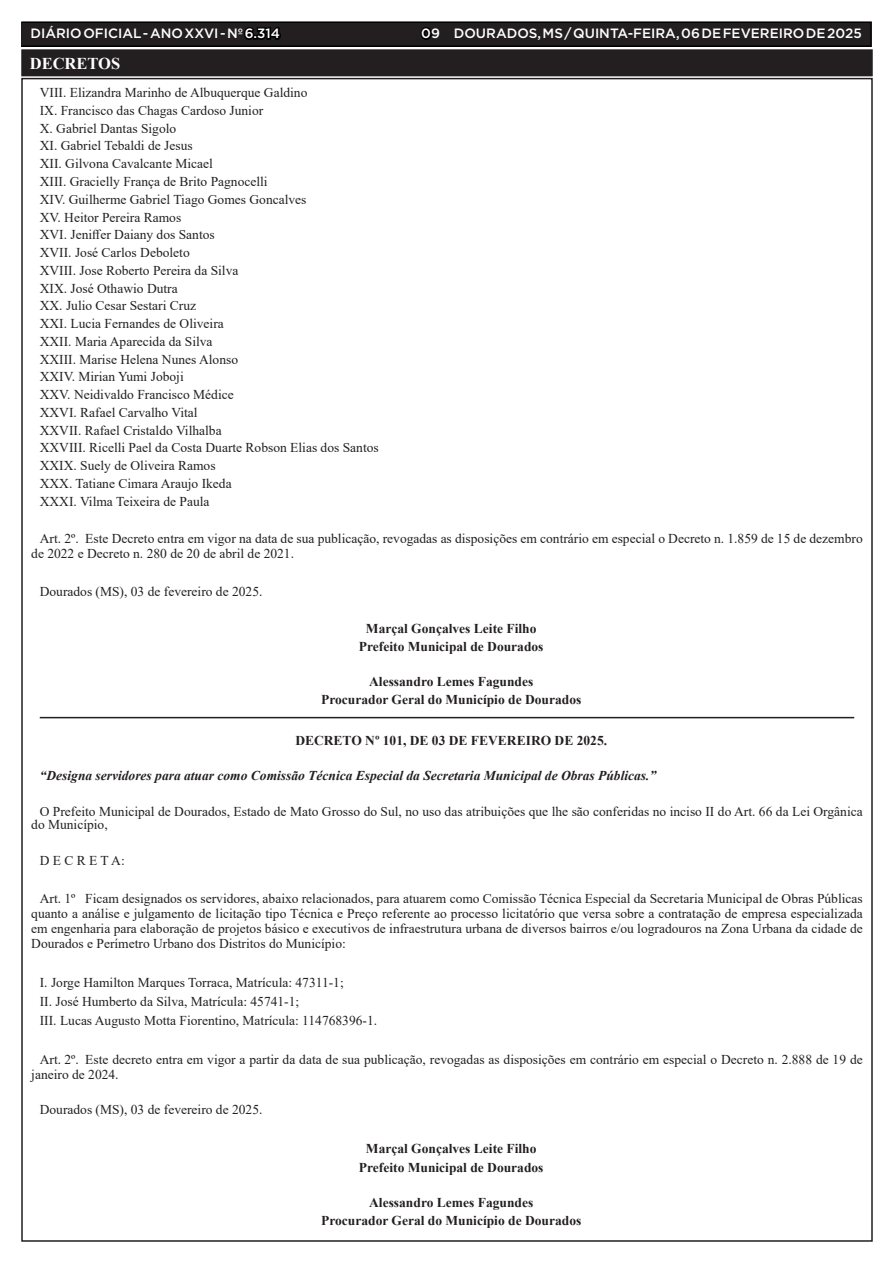
<style>
.page{position:relative;width:893px;height:1263px;background:#fff}
.page>*{position:absolute;margin:0;border:0;box-sizing:border-box;transform-origin:0 0}
.TEXTO{font:700 16.5px "Times New Roman";color:#fff}
.TEXTO-2{font:13.5px/15px "Times New Roman";color:#231f20}
.TEXTO-3{font:700 13.5px "Times New Roman";color:#231f20}
.TEXTO-4{font:italic 700 13.5px "Times New Roman";color:#231f20}
.t1{font:500 13.5px "Gotham";color:#fff}
.s1{color:#000}
</style>
<div class="page">
<div style="left:21px;top:22px;width:850px;height:24px;background:#231f20"></div>
<div style="left:21px;top:21px;width:851px;height:26px;border:2px solid #000"></div>
<hr style="left:40px;top:717px;width:814px;height:1px;background:#231f20">
<div style="left:23px;top:51px;width:848px;height:23px;background:#231f20"></div>
<div style="left:21px;top:49px;width:852px;height:27px;border:4px solid #231f20"></div>
<p class="t1" style="left:31px;top:25px;width:251px">DIÁRIO OFICIAL - ANO XXVI - Nº <span class="s1">6.314</span></p>
<p class="t1" style="left:421px;top:25px;width:442px"><span class="s1">0</span>9 DOURADOS, MS / QUINTA-FEIRA, 06 DE FEVEREIRO DE 2025</p>
<p class="TEXTO" style="left:30px;top:52px;width:92px">DECRETOS</p>
<p class="TEXTO-2" style="left:40px;top:85px;width:269px">VIII. Elizandra Marinho de Albuquerque Galdino</p>
<p class="TEXTO-2" style="left:40px;top:103px;width:225px">IX. Francisco das Chagas Cardoso Junior</p>
<p class="TEXTO-2" style="left:40px;top:120px;width:138px">X. Gabriel Dantas Sigolo</p>
<p class="TEXTO-2" style="left:40px;top:138px;width:154px">XI. Gabriel Tebaldi de Jesus</p>
<p class="TEXTO-2" style="left:40px;top:156px;width:175px">XII. Gilvona Cavalcante Micael</p>
<p class="TEXTO-2" style="left:40px;top:174px;width:229px">XIII. Gracielly França de Brito Pagnocelli</p>
<p class="TEXTO-2" style="left:40px;top:191px;width:268px">XIV. Guilherme Gabriel Tiago Gomes Goncalves</p>
<p class="TEXTO-2" style="left:40px;top:209px;width:143px">XV. Heitor Pereira Ramos</p>
<p class="TEXTO-2" style="left:40px;top:227px;width:177px">XVI. Jeniffer Daiany dos Santos</p>
<p class="TEXTO-2" style="left:40px;top:245px;width:151px">XVII. José Carlos Deboleto</p>
<p class="TEXTO-2" style="left:40px;top:262px;width:200px">XVIII. Jose Roberto Pereira da Silva</p>
<p class="TEXTO-2" style="left:40px;top:280px;width:139px">XIX. José Othawio Dutra</p>
<p class="TEXTO-2" style="left:40px;top:298px;width:158px">XX. Julio Cesar Sestari Cruz</p>
<p class="TEXTO-2" style="left:40px;top:316px;width:186px">XXI. Lucia Fernandes de Oliveira</p>
<p class="TEXTO-2" style="left:40px;top:333px;width:174px">XXII. Maria Aparecida da Silva</p>
<p class="TEXTO-2" style="left:40px;top:351px;width:200px">XXIII. Marise Helena Nunes Alonso</p>
<p class="TEXTO-2" style="left:40px;top:369px;width:146px">XXIV. Mirian Yumi Joboji</p>
<p class="TEXTO-2" style="left:40px;top:387px;width:195px">XXV. Neidivaldo Francisco Médice</p>
<p class="TEXTO-2" style="left:40px;top:404px;width:159px">XXVI. Rafael Carvalho Vital</p>
<p class="TEXTO-2" style="left:40px;top:422px;width:183px">XXVII. Rafael Cristaldo Vilhalba</p>
<p class="TEXTO-2" style="left:40px;top:440px;width:340px">XXVIII. Ricelli Pael da Costa Duarte Robson Elias dos Santos</p>
<p class="TEXTO-2" style="left:40px;top:458px;width:177px">XXIX. Suely de Oliveira Ramos</p>
<p class="TEXTO-2" style="left:40px;top:475px;width:193px">XXX. Tatiane Cimara Araujo Ikeda</p>
<p class="TEXTO-2" style="left:40px;top:493px;width:171px">XXXI. Vilma Teixeira de Paula</p>
<p class="TEXTO-2" style="left:31px;top:530px;width:833px;text-indent:9px">Art. 2º. Este Decreto entra em vigor na data de sua publicação, revogadas as disposições em contrário em especial o Decreto n. 1.859 de 15 de dezembro de 2022 e Decreto n. 280 de 20 de abril de 2021.</p>
<p class="TEXTO-2" style="left:40px;top:584px;width:224px">Dourados (MS), 03 de fevereiro de 2025.</p>
<p class="TEXTO-3" style="left:366px;top:619px;width:172px">Marçal Gonçalves Leite Filho</p>
<p class="TEXTO-3" style="left:359px;top:637px;width:186px">Prefeito Municipal de Dourados</p>
<p class="TEXTO-3" style="left:369px;top:672px;width:166px">Alessandro Lemes Fagundes</p>
<p class="TEXTO-3" style="left:321px;top:690px;width:262px">Procurador Geral do Município de Dourados</p>
<p class="TEXTO-3" style="left:295px;top:730px;width:313px">DECRETO Nº 101, DE 03 DE FEVEREIRO DE 2025.</p>
<p class="TEXTO-4" style="left:40px;top:766px;width:618px">“Designa servidores para atuar como Comissão Técnica Especial da Secretaria Municipal de Obras Públicas.”</p>
<p class="TEXTO-2" style="left:31px;top:804px;width:833px;line-height:13.5px;text-indent:9px">O Prefeito Municipal de Dourados, Estado de Mato Grosso do Sul, no uso das atribuições que lhe são conferidas no inciso II do Art. 66 da Lei Orgânica do Município,</p>
<p class="TEXTO-2" style="left:40px;top:852px;width:87px">D E C R E T A:</p>
<p class="TEXTO-2" style="left:31px;top:891px;width:833px;text-align:justify;text-indent:9px">Art. 1º Ficam designados os servidores, abaixo relacionados, para atuarem como Comissão Técnica Especial da Secretaria Municipal de Obras Públicas quanto a análise e julgamento de licitação tipo Técnica e Preço referente ao processo licitatório que versa sobre a contratação de empresa especializada em engenharia para elaboração de projetos básico e executivos de infraestrutura urbana de diversos bairros e/ou logradouros na Zona Urbana da cidade de Dourados e Perímetro Urbano dos Distritos do Município:</p>
<p class="TEXTO-2" style="left:40px;top:974px;width:305px">I. Jorge Hamilton Marques Torraca, Matrícula: 47311-1;</p>
<p class="TEXTO-2" style="left:40px;top:993px;width:261px">II. José Humberto da Silva, Matrícula: 45741-1;</p>
<p class="TEXTO-2" style="left:40px;top:1013px;width:339px">III. Lucas Augusto Motta Fiorentino, Matrícula: 114768396-1.</p>
<p class="TEXTO-2" style="left:31px;top:1051px;width:833px;text-indent:9px">Art. 2º. Este decreto entra em vigor a partir da data de sua publicação, revogadas as disposições em contrário em especial o Decreto n. 2.888 de 19 de janeiro de 2024.</p>
<p class="TEXTO-2" style="left:40px;top:1102px;width:224px">Dourados (MS), 03 de fevereiro de 2025.</p>
<p class="TEXTO-3" style="left:366px;top:1138px;width:172px">Marçal Gonçalves Leite Filho</p>
<p class="TEXTO-3" style="left:359px;top:1158px;width:186px">Prefeito Municipal de Dourados</p>
<p class="TEXTO-3" style="left:369px;top:1193px;width:166px">Alessandro Lemes Fagundes</p>
<p class="TEXTO-3" style="left:321px;top:1211px;width:262px">Procurador Geral do Município de Dourados</p>
</div>
